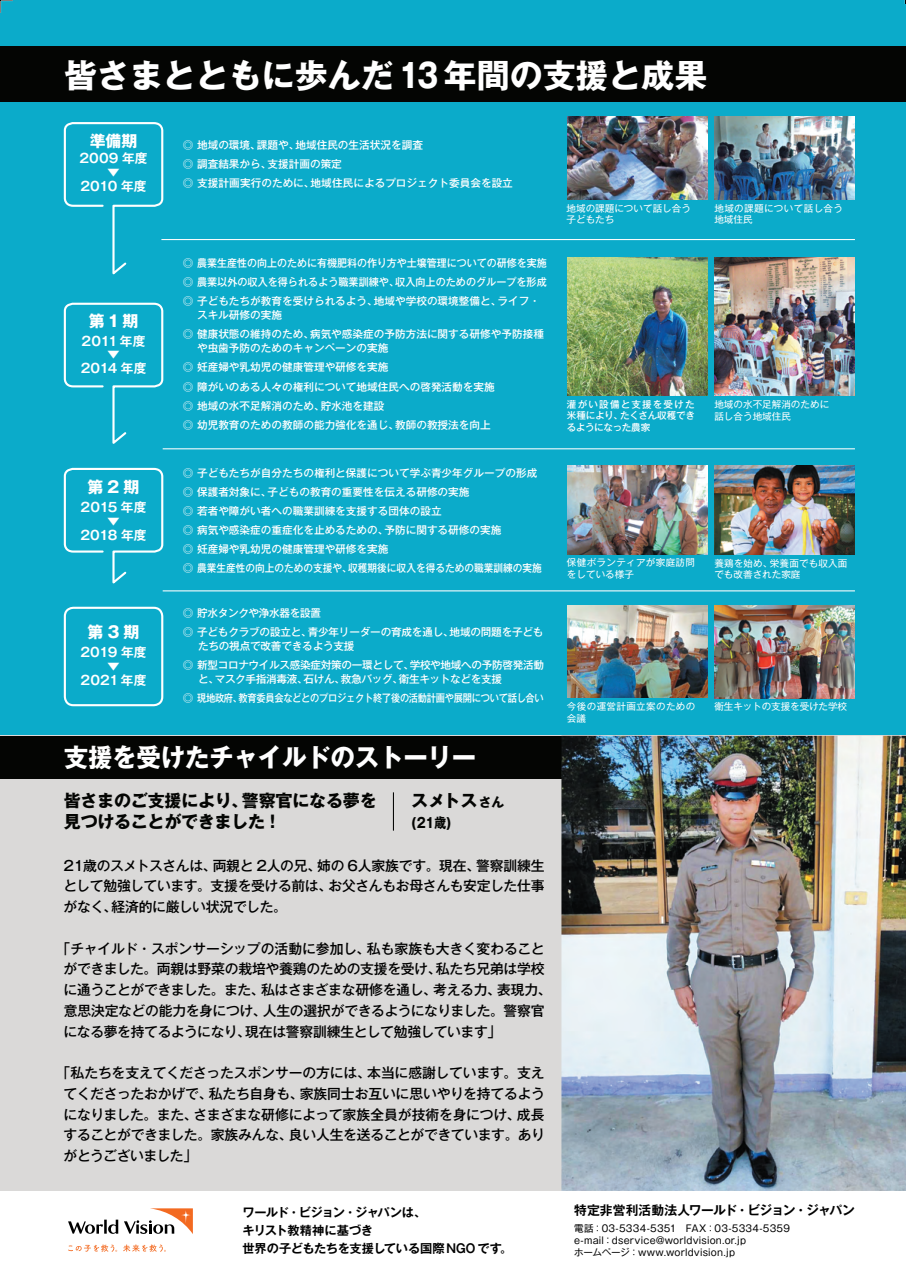
<style>
.page{position:relative;width:906px;height:1276px;background:#fff}
.page>*{position:absolute;margin:0;border:0;box-sizing:border-box;transform-origin:0 0}
.t1{font:700 33px "Gothic MB101 Pro";color:#fff}
.t2{font:700 25.5px "Gothic MB101 Pro";letter-spacing:-.01em;color:#fff;scale:.96 1}
.t3{font:700 16.95px/21.3px "Gothic MB101 Pro";letter-spacing:-.01em;color:#040503}
.t4{font:700 15.9px "Gothic MB101 Pro";letter-spacing:.21em;color:#fff}
.t5{font:500 13.8px/20.7px "Gothic MB101 Pro";letter-spacing:-.025em;color:#000;text-align:justify}
.t6{font:700 13.8px "Gothic MB101 Pro";color:#040503}
.t7{font:700 12.75px/13.8px "Gothic MB101 Pro De";color:#fff;text-align:center}
.t8{font:700 12.75px/13.8px "Gothic MB101 Pro De";letter-spacing:-.03em;color:#fff;text-align:center}
.t9{font:700 12.75px "Gothic MB101 Pro De";letter-spacing:-.02em;color:#000}
.t10{font:700 12.15px/18px "Gothic MB101 Pro De";letter-spacing:-.025em;color:#000}
.t11{font:500 10.65px/19.2px "Gothic MB101 Pro";color:#fff}
.t12{font:500 10.65px/19.2px "Gothic MB101 Pro";letter-spacing:-.03em;color:#fff}
.t13{font:500 10.65px/19.2px "Gothic MB101 Pro";letter-spacing:-.02em;color:#fff}
.t14{font:9.6px/11.7px "Gothic MB101 Pro";letter-spacing:.02em;color:#000}
.t15{font:9.6px/11.7px "Gothic MB101 Pro";color:#fff}
.t16{font:500 9.6px/11.7px "Gothic MB101 Pro";letter-spacing:-.015em;color:#fff;text-align:justify}
.t17{font:9.6px/11.7px "Gothic MB101 Pro";letter-spacing:.035em;color:#fff}
.t18{font:9.6px/11.7px "Gothic MB101 Pro";letter-spacing:.03em;color:#fff}
.s1{font-size:12.75px}
</style>
<div class="page">
<hr style="left:905px;top:735px;width:1px;height:541px;background:#0babca">
<div style="left:0;top:0;width:906px;height:743px;background:#0babca"></div>
<div style="left:0;top:736px;width:906px;height:455px;background:#dad9d8"></div>
<hr style="left:905px;top:685px;width:1px;height:51px;background:#040503">
<div style="left:0;top:736px;width:906px;height:42px;background:#040503"></div>
<div style="left:0;top:47px;width:906px;height:55px;background:#040503"></div>
<svg style="left:68px;top:1244px;width:49px;height:8px"></svg>
<svg style="left:123px;top:1244px;width:43px;height:8px"></svg>
<svg style="left:68px;top:1208px;width:125px;height:26px"></svg>
<hr style="left:393px;top:792px;width:1px;height:38px;background:#040503">
<img style="left:561px;top:736px;width:345px;height:455px">
<hr style="left:161px;top:239px;width:694px;height:1px;background:#fff">
<hr style="left:163px;top:448px;width:692px;height:1px;background:#fff">
<hr style="left:163px;top:590px;width:692px;height:1px;background:#fff">
<svg style="left:63px;top:122px;width:101px;height:153px"></svg>
<img style="left:714px;top:116px;width:141px;height:83px">
<img style="left:567px;top:116px;width:140px;height:83px">
<img style="left:714px;top:257px;width:141px;height:139px">
<img style="left:567px;top:257px;width:140px;height:139px">
<img style="left:714px;top:465px;width:141px;height:89px">
<img style="left:567px;top:465px;width:140px;height:89px">
<img style="left:714px;top:605px;width:141px;height:93px">
<img style="left:567px;top:605px;width:140px;height:93px">
<svg style="left:63px;top:302px;width:101px;height:142px"></svg>
<svg style="left:63px;top:467px;width:101px;height:117px"></svg>
<div style="left:64px;top:607px;width:99px;height:99px;border:2px solid #fff;border-radius:9px"></div>
<svg style="left:0;top:0;width:13px;height:13px"></svg>
<h1 class="t1" style="left:64px;top:48px;width:645px">皆さまとともに歩んだ13 年間の支援と成果</h1>
<h3 class="t4" style="left:90px;top:128px;width:49px">準備期</h3>
<p class="t7" style="left:79px;top:150px;width:70px">2009 年度▼<br>2010 年度</p>
<h3 class="t4" style="left:89px;top:308px;width:51px">第1期</h3>
<p class="t8" style="left:81px;top:332px;width:67px">2011 年度▼<br>2014 年度</p>
<h3 class="t4" style="left:88px;top:474px;width:53px">第2期</h3>
<p class="t8" style="left:81px;top:498px;width:67px">2015 年度▼<br>2018 年度</p>
<h3 class="t4" style="left:88px;top:619px;width:53px">第3期</h3>
<p class="t7" style="left:80px;top:643px;width:68px">2019 年度▼<br>2021 年度</p>
<p class="t11" style="left:183px;top:134px;width:331px">◎ 地域の環境、課題や、地域住民の生活状況を調査<br>◎ 調査結果から、支援計画の策定<br>◎ 支援計画実行のために、地域住民によるプロジェクト委員会を設立</p>
<p class="t11" style="left:183px;top:252px;width:365px;text-align:justify">◎ 農業生産性の向上のために有機肥料の作り方や土壌管理についての研修を実施◎ 農業以外の収入を得られるよう職業訓練や、収入向上のためのグループを形成◎ 子どもたちが教育を受けられるよう、地域や学校の環境整備と、ライフ・</p>
<p class="t11" style="left:183px;top:304px;width:362px;text-indent:14px">スキル研修の実施<br>◎ 健康状態の維持のため、病気や感染症の予防方法に関する研修や予防接種</p>
<p class="t11" style="left:183px;top:337px;width:313px;text-indent:14px">や虫歯予防のためのキャンペーンの実施<br>◎ 妊産婦や乳幼児の健康管理や研修を実施<br>◎ 障がいのある人々の権利について地域住民への啓発活動を実施◎ 地域の水不足解消のため、貯水池を建設<br>◎ 幼児教育のための教師の能力強化を通じ、教師の教授法を向上</p>
<p class="t11" style="left:183px;top:462px;width:360px">◎ 子どもたちが自分たちの権利と保護について学ぶ青少年グループの形成◎ 保護者対象に、子どもの教育の重要性を伝える研修の実施<br>◎ 若者や障がい者への職業訓練を支援する団体の設立<br>◎ 病気や感染症の重症化を止めるための、予防に関する研修の実施<br>◎ 妊産婦や乳幼児の健康管理や研修を実施<br>◎ 農業生産性の向上のための支援や、収穫期後に収入を得るための職業訓練の実施</p>
<p class="t13" style="left:183px;top:602px;width:362px">◎ 貯水タンクや浄水器を設置<br>◎ 子どもクラブの設立と、青少年リーダーの育成を通し、地域の問題を子ども</p>
<p class="t12" style="left:183px;top:635px;width:363px;text-indent:15px">たちの視点で改善できるよう支援<br>◎ 新型コロナウイルス感染症対策の一環として、学校や地域への予防啓発活動</p>
<p class="t12" style="left:183px;top:668px;width:362px;text-indent:15px">と、マスク手指消毒液、石けん、救急バッグ、衛生キットなどを支援<br>◎ 現地政府、教育委員会などとのプロジェクト終了後の活動計画や展開について話し合い</p>
<h2 class="t2" style="left:64px;top:736px;width:431px">支援を受けたチャイルドのストーリー</h2>
<h3 class="t3" style="left:64px;top:788px;width:314px">皆さまのご支援により、警察官になる夢を見つけることができました！</h3>
<p class="t5" style="left:63px;top:853px;width:482px">21歳のスメトスさんは、両親と 2人の兄、姉の 6人家族です。現在、警察訓練生として勉強しています。支援を受ける前は、お父さんもお母さんも安定した仕事がなく、経済的に厳しい状況でした。</p>
<p class="t5" style="left:63px;top:936px;width:490px;text-align:left;text-indent:-7px">「チャイルド・スポンサーシップの活動に参加し、私も家族も大きく変わることができました。両親は野菜の栽培や養鶏のための支援を受け、私たち兄弟は学校に通うことができました。また、私はさまざまな研修を通し、考える力、表現力、意思決定などの能力を身につけ、人生の選択ができるようになりました。警察官になる夢を持てるようになり、現在は警察訓練生として勉強しています」</p>
<p class="t5" style="left:63px;top:1060px;width:483px;text-indent:-7px">「私たちを支えてくださったスポンサーの方には、本当に感謝しています。支えてくださったおかげで、私たち自身も、家族同士お互いに思いやりを持てるようになりました。また、さまざまな研修によって家族全員が技術を身につけ、成長することができました。家族みんな、良い人生を送ることができています。ありがとうございました」</p>
<h3 class="t3" style="left:411px;top:788px;width:95px">スメトス<span class="s1">さん</span></h3>
<p class="t6" style="left:411px;top:811px;width:41px">(21歳)</p>
<p class="t10" style="left:242px;top:1202px;width:271px">ワールド・ビジョン・ジャパンは、<br>キリスト教精神に基づき<br>世界の子どもたちを支援している国際NGO です。</p>
<p class="t15" style="left:566px;top:201px;width:126px">地域の課題について話し合う子どもたち</p>
<p class="t17" style="left:714px;top:201px;width:130px">地域の課題について話し合う地域住民</p>
<p class="t16" style="left:567px;top:397px;width:130px">灌がい設備と支援を受けた米種により、たくさん収穫できるようになった農家</p>
<p class="t15" style="left:714px;top:397px;width:116px">地域の水不足解消のために話し合う地域住民</p>
<p class="t18" style="left:567px;top:555px;width:129px">保健ボランティアが家庭訪問をしている様子</p>
<p class="t15" style="left:714px;top:556px;width:134px">養鶏を始め、栄養面でも収入面でも改善された家庭</p>
<p class="t17" style="left:567px;top:699px;width:130px">今後の運営計画立案のための</p>
<p class="t15" style="left:714px;top:699px;width:134px">衛生キットの支援を受けた学校</p>
<p class="t15" style="left:567px;top:710px;width:21px">会議</p>
<p class="t9" style="left:574px;top:1199px;width:282px">特定非営利活動法人ワールド・ビジョン・ジャパン</p>
<p class="t14" style="left:574px;top:1221px;width:217px">電話：03-5334-5351　FAX：03-5334-5359 e-mail：dservice@worldvision.or.jp　　<br>ホームページ：www.worldvision.jp</p>
</div>
